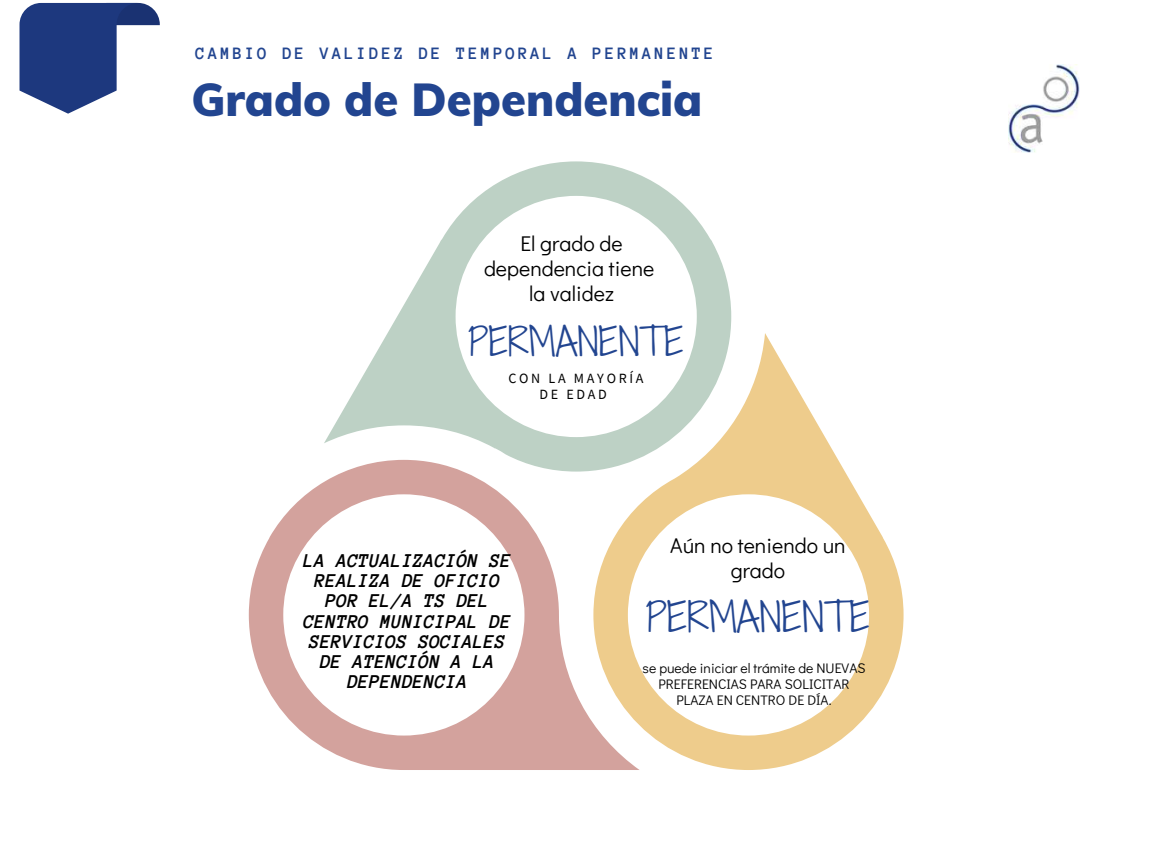
<style>
.page{position:relative;width:1152px;height:864px;background:#fff}
.page>*{position:absolute;margin:0;border:0;box-sizing:border-box;transform-origin:0 0}
.t1{font:900 45.3px "Muli";color:#224590}
.t2{font:38.55px "Shadows Into Light Two";color:#224590}
.t3{font:37.05px "Shadows Into Light Two";color:#224590}
.t4{font:21.3px/24.8px "Didact Gothic";color:#000;text-align:center}
.t5{font:italic 700 19.95px/20.2px "Anonymous Pro";color:#000;text-align:center}
.t6{font:700 17.85px "Anonymous Pro";letter-spacing:.15em;color:#224590}
.t7{font:14.1px/16.2px "Source Sans Pro";letter-spacing:.19em;color:#000;text-align:center}
.t8{font:13.8px/15.8px "Didact Gothic";color:#000;text-align:center}
</style>
<div class="page">
<svg style="left:324px;top:161px;width:407px;height:299px"></svg>
<svg style="left:249px;top:460px;width:344px;height:310px;fill:#d3a29d"></svg>
<svg style="left:593px;top:333px;width:311px;height:437px"></svg>
<div style="left:283px;top:494px;width:242px;height:242px;background:#fff;border-radius:50%"></div>
<div style="left:628px;top:494px;width:241px;height:242px;background:#fff;border-radius:50%"></div>
<div style="left:456px;top:196px;width:241px;height:241px;background:#fff;border-radius:50%"></div>
<img style="left:1009px;top:64px;width:71px;height:89px">
<svg style="left:20px;top:3px;width:140px;height:111px"></svg>
<p class="t6" style="left:196px;top:44px;width:520px">CAMBIO DE VALIDEZ DE TEMPORAL A PERMANENTE</p>
<h1 class="t1" style="left:192px;top:71px;width:512px">Grado de Dependencia</h1>
<p class="t4" style="left:484px;top:231px;width:172px">El grado de dependencia tiene la validez</p>
<h3 class="t3" style="left:468px;top:314px;width:217px">PERMANENTE</h3>
<p class="t7" style="left:508px;top:370px;width:137px">CON LA MAYORÍA<br>DE EDAD</p>
<p class="t5" style="left:304px;top:550px;width:209px">LA ACTUALIZACIÓN SE<br>REALIZA DE OFICIO<br>POR EL/A TS DEL<br>CENTRO MUNICIPAL DE<br>SERVICIOS SOCIALES<br>DE ATENCIÓN A LA<br>DEPENDENCIA</p>
<p class="t4" style="left:670px;top:533px;width:177px">Aún no teniendo un grado</p>
<h2 class="t2" style="left:646px;top:589px;width:226px">PERMANENTE</h2>
<p class="t8" style="left:643px;top:660px;width:224px">se puede iniciar el trámite de NUEVAS<br>PREFERENCIAS PARA SOLICITAR<br>PLAZA EN CENTRO DE DÍA.</p>
</div>
